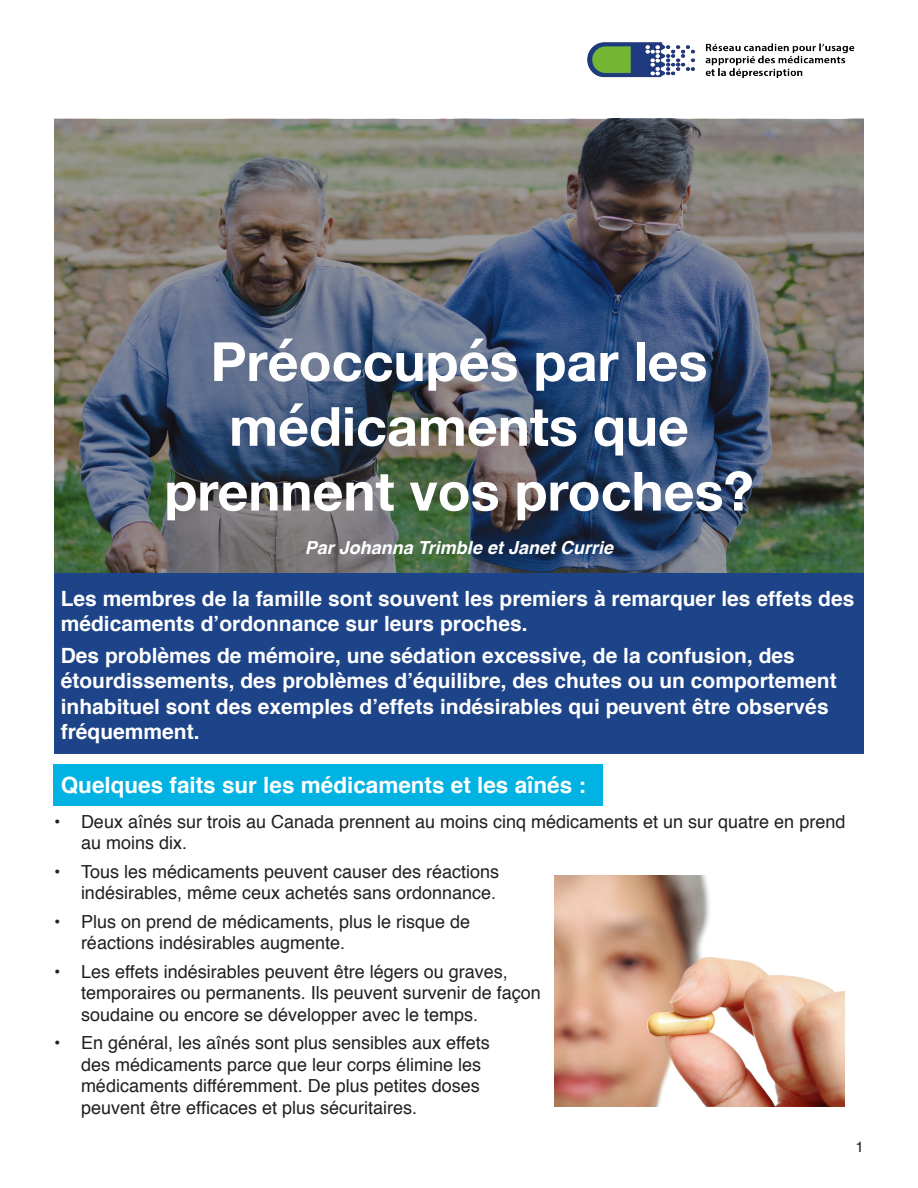
<style>
.page{position:relative;width:918px;height:1188px;background:#fff}
.page>*{position:absolute;margin:0;border:0;box-sizing:border-box;transform-origin:0 0}
.t1{font:700 54px/64.8px "Helvetica Neue";color:#fff;text-align:center}
.t2{font:700 22.5px "Helvetica";color:#fff}
.t3{font:700 21px/25.2px "Helvetica";color:#fff}
.t4{font:18px/21.6px "Helvetica";color:#231f20}
.t5{font:italic 700 18px "Helvetica";color:#fff}
.t6{font:15px "Helvetica";color:#231f20}
</style>
<div class="page">
<div style="left:54px;top:572px;width:810px;height:182px;background:#1d4389"></div>
<img style="left:54px;top:119px;width:810px;height:453px">
<div style="left:53px;top:765px;width:550px;height:41px;background:#00b3e3"></div>
<img style="left:554px;top:875px;width:291px;height:232px">
<img style="left:587px;top:42px;width:268px;height:36px">
<p class="t1" style="left:211px;top:331px;width:498px">Préoccupés par les médicaments que</p>
<p class="t1" style="left:164px;top:460px;width:591px">prennent vos proches?</p>
<p class="t5" style="left:305px;top:533px;width:310px">Par Johanna Trimble et Janet Currie</p>
<p class="t3" style="left:61px;top:586px;width:795px">Les membres de la famille sont souvent les premiers à remarquer les effets des médicaments d’ordonnance sur leurs proches.</p>
<p class="t3" style="left:61px;top:643px;width:778px">Des problèmes de mémoire, une sédation excessive, de la confusion, des étourdissements, des problèmes d’équilibre, des chutes ou un comportement inhabituel sont des exemples d’effets indésirables qui peuvent être observés fréquemment.</p>
<p class="t2" style="left:61px;top:767px;width:527px">Quelques faits sur les médicaments et les aînés :</p>
<p class="t4" style="left:81px;top:811px;width:766px;text-indent:-27px">• Deux aînés sur trois au Canada prennent au moins cinq médicaments et un sur quatre en prend au moins dix.</p>
<p class="t4" style="left:54px;top:861px;width:447px;text-align:right">• Tous les médicaments peuvent causer des réactions indésirables, même ceux achetés sans ordonnance.</p>
<p class="t4" style="left:81px;top:911px;width:391px;text-indent:-27px">• Plus on prend de médicaments, plus le risque de réactions indésirables augmente.</p>
<p class="t4" style="left:81px;top:961px;width:461px;text-indent:-27px">• Les effets indésirables peuvent être légers ou graves, temporaires ou permanents. Ils peuvent survenir de façon soudaine ou encore se développer avec le temps.</p>
<p class="t4" style="left:81px;top:1033px;width:410px;text-indent:-27px">• En général, les aînés sont plus sensibles aux effets des médicaments parce que leur corps élimine les médicaments différemment. De plus petites doses peuvent être efficaces et plus sécuritaires.</p>
<p class="t6" style="left:856px;top:1135px;width:10px">1</p>
</div>
